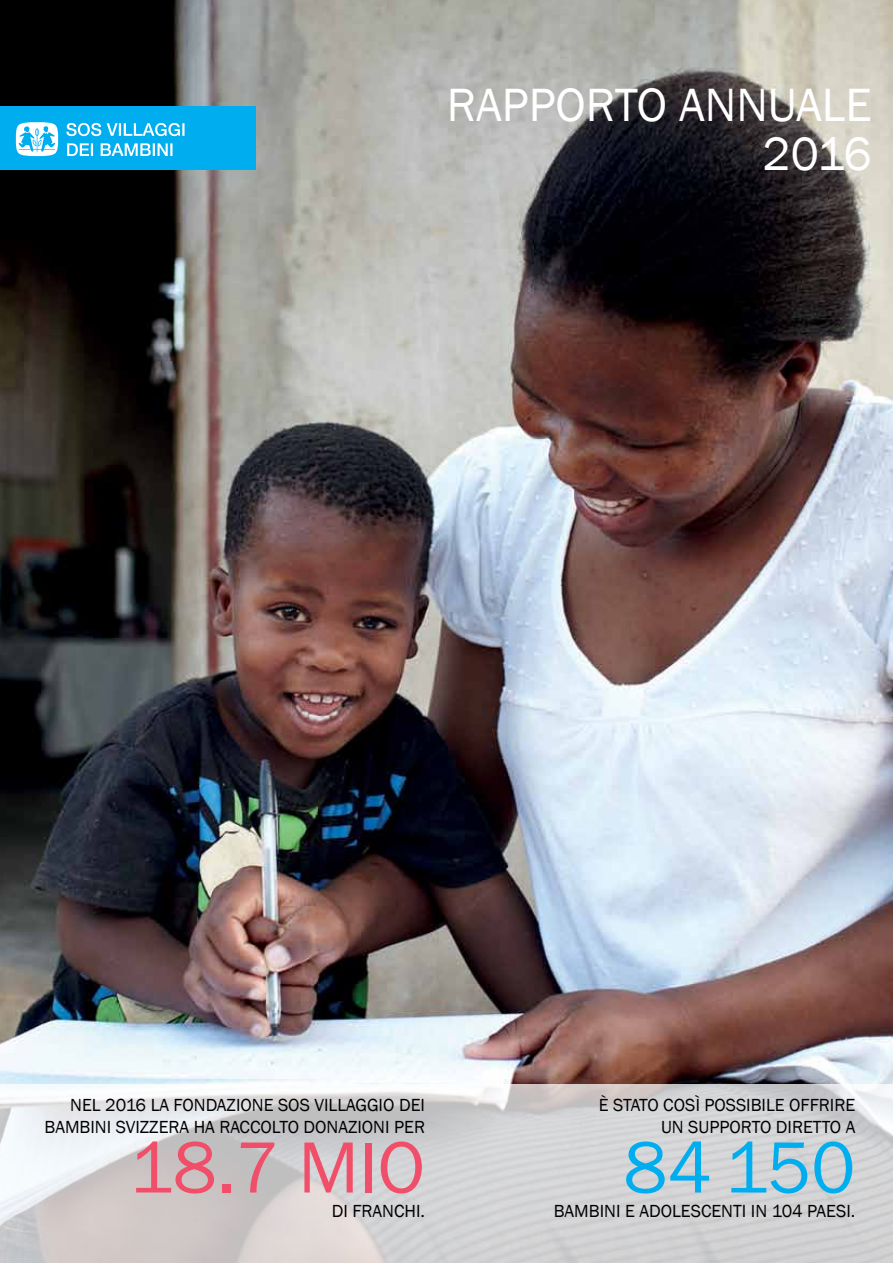
<style>
.page{position:relative;width:893px;height:1263px;background:#fff}
.page>*{position:absolute;margin:0;border:0;box-sizing:border-box;transform-origin:0 0}
.t1{font:75px "Franklin Gothic";color:#f04e69}
.t2{font:75px "Franklin Gothic";color:#00aeef}
.t3{font:48px/49.5px "Franklin Gothic";color:#fff;text-align:right}
.t4{font:18px/21.3px "Franklin Gothic";color:#000;text-align:right}
</style>
<div class="page">
<img style="left:0;top:0;width:893px;height:1084px">
<div style="left:0;top:106px;width:255px;height:64px;background:#00aeef"></div>
<svg style="left:16px;top:122px;width:42px;height:34px"></svg>
<svg style="left:66px;top:123px;width:119px;height:13px"></svg>
<svg style="left:67px;top:143px;width:105px;height:13px"></svg>
<svg style="left:0;top:1084px;width:893px;height:179px;background:#d4d3d5"></svg>
<h2 class="t3" style="left:447px;top:81px;width:426px">RAPPORTO ANNUALE<br>2016</h2>
<p class="t4" style="left:44px;top:1095px;width:382px">NEL 2016 LA FONDAZIONE SOS VILLAGGIO DEI<br>BAMBINI SVIZZERA HA RACCOLTO DONAZIONI PER</p>
<h1 class="t1" style="left:129px;top:1121px;width:297px">18.7 MIO</h1>
<p class="t4" style="left:332px;top:1200px;width:95px">DI FRANCHI.</p>
<p class="t4" style="left:599px;top:1095px;width:258px">È STATO COSÌ POSSIBILE OFFRIRE<br>UN SUPPORTO DIRETTO A</p>
<h1 class="t2" style="left:623px;top:1121px;width:233px">84 150</h1>
<p class="t4" style="left:554px;top:1200px;width:303px">BAMBINI E ADOLESCENTI IN 104 PAESI.</p>
</div>
